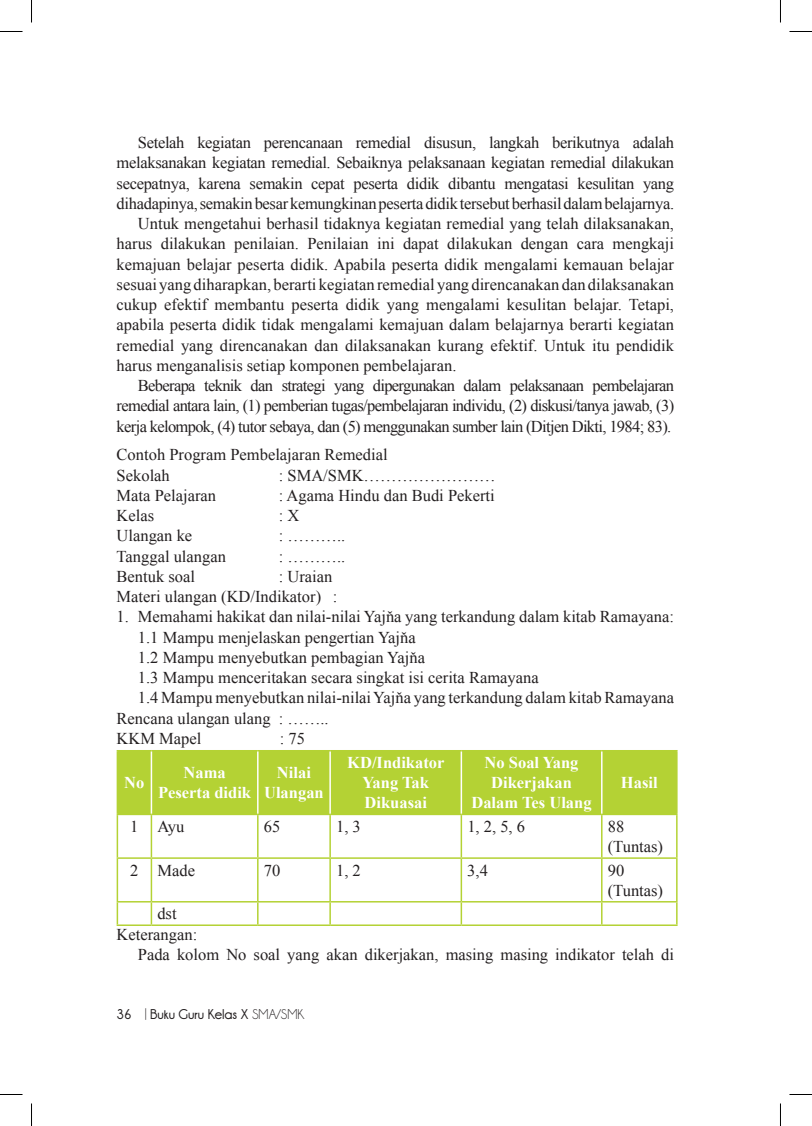
<style>
.page{position:relative;width:812px;height:1126px;background:#fff}
.page>*{position:absolute;margin:0;border:0;box-sizing:border-box;transform-origin:0 0}
.t1{font:16.5px/20.2px "Times New Roman";color:#231f20}
.t2{font:16.5px "Times New Roman";letter-spacing:-.02em;color:#231f20}
.t3{font:16.5px "Times New Roman";letter-spacing:-.04em;color:#231f20}
.t4{font:700 16.5px/20.2px "Times New Roman";color:#fff;text-align:center}
.t5{font:700 14.25px "Champagne&Limousines";color:#231f20}
.s1{font-weight:400}
</style>
<div class="page">
<div style="left:118px;top:751px;width:558px;height:63px;background:#b4d234"></div>
<hr style="left:117px;top:750px;width:34px;height:1px;background:#b4d234">
<hr style="left:117px;top:751px;width:1px;height:63px;background:#b4d234">
<hr style="left:151px;top:750px;width:107px;height:1px;background:#b4d234">
<hr style="left:258px;top:750px;width:72px;height:1px;background:#b4d234">
<hr style="left:330px;top:750px;width:131px;height:1px;background:#b4d234">
<hr style="left:461px;top:750px;width:140px;height:1px;background:#b4d234">
<hr style="left:601px;top:750px;width:76px;height:1px;background:#b4d234">
<hr style="left:676px;top:751px;width:1px;height:63px;background:#b4d234">
<hr style="left:117px;top:814px;width:34px;height:1px;background:#b4d234">
<hr style="left:117px;top:815px;width:1px;height:42px;background:#b4d234">
<hr style="left:151px;top:814px;width:107px;height:1px;background:#b4d234">
<hr style="left:151px;top:815px;width:1px;height:42px;background:#b4d234">
<hr style="left:258px;top:814px;width:72px;height:1px;background:#b4d234">
<hr style="left:257px;top:815px;width:1px;height:42px;background:#b4d234">
<hr style="left:330px;top:814px;width:131px;height:1px;background:#b4d234">
<hr style="left:329px;top:815px;width:2px;height:42px;background:#b4d234">
<hr style="left:461px;top:814px;width:140px;height:1px;background:#b4d234">
<hr style="left:460px;top:815px;width:2px;height:42px;background:#b4d234">
<hr style="left:601px;top:814px;width:76px;height:1px;background:#b4d234">
<hr style="left:601px;top:815px;width:1px;height:42px;background:#b4d234">
<hr style="left:676px;top:815px;width:1px;height:42px;background:#b4d234">
<hr style="left:117px;top:857px;width:34px;height:2px;background:#b4d234">
<hr style="left:117px;top:859px;width:1px;height:42px;background:#b4d234">
<hr style="left:151px;top:857px;width:107px;height:2px;background:#b4d234">
<hr style="left:151px;top:859px;width:1px;height:42px;background:#b4d234">
<hr style="left:258px;top:857px;width:72px;height:2px;background:#b4d234">
<hr style="left:257px;top:859px;width:1px;height:42px;background:#b4d234">
<hr style="left:330px;top:857px;width:131px;height:2px;background:#b4d234">
<hr style="left:329px;top:859px;width:2px;height:42px;background:#b4d234">
<hr style="left:461px;top:857px;width:140px;height:2px;background:#b4d234">
<hr style="left:460px;top:859px;width:2px;height:42px;background:#b4d234">
<hr style="left:601px;top:857px;width:76px;height:2px;background:#b4d234">
<hr style="left:601px;top:859px;width:1px;height:42px;background:#b4d234">
<hr style="left:676px;top:859px;width:1px;height:42px;background:#b4d234">
<hr style="left:117px;top:901px;width:34px;height:2px;background:#b4d234">
<svg style="left:117px;top:903px;width:1px;height:21px"></svg>
<hr style="left:151px;top:901px;width:107px;height:2px;background:#b4d234">
<svg style="left:151px;top:903px;width:1px;height:21px"></svg>
<hr style="left:258px;top:901px;width:72px;height:2px;background:#b4d234">
<svg style="left:257px;top:903px;width:1px;height:21px"></svg>
<hr style="left:330px;top:901px;width:131px;height:2px;background:#b4d234">
<hr style="left:329px;top:903px;width:2px;height:21px;background:#b4d234">
<hr style="left:461px;top:901px;width:140px;height:2px;background:#b4d234">
<hr style="left:460px;top:903px;width:2px;height:21px;background:#b4d234">
<hr style="left:601px;top:901px;width:76px;height:2px;background:#b4d234">
<svg style="left:601px;top:903px;width:1px;height:21px"></svg>
<svg style="left:676px;top:903px;width:1px;height:21px"></svg>
<hr style="left:117px;top:924px;width:34px;height:2px;background:#b4d234">
<hr style="left:151px;top:924px;width:107px;height:2px;background:#b4d234">
<hr style="left:258px;top:924px;width:72px;height:2px;background:#b4d234">
<hr style="left:330px;top:924px;width:131px;height:2px;background:#b4d234">
<hr style="left:461px;top:924px;width:140px;height:2px;background:#b4d234">
<hr style="left:601px;top:924px;width:76px;height:2px;background:#b4d234">
<hr style="left:151px;top:751px;width:1px;height:63px;background:#fff">
<hr style="left:257px;top:751px;width:1px;height:63px;background:#fff">
<hr style="left:329px;top:751px;width:2px;height:63px;background:#fff">
<hr style="left:460px;top:751px;width:2px;height:63px;background:#fff">
<hr style="left:601px;top:751px;width:1px;height:63px;background:#fff">
<svg style="left:0;top:31px;width:22px;height:1px"></svg>
<svg style="left:789px;top:31px;width:22px;height:1px"></svg>
<svg style="left:0;top:1094px;width:22px;height:1px"></svg>
<svg style="left:789px;top:1094px;width:22px;height:1px"></svg>
<svg style="left:31px;top:0;width:1px;height:22px"></svg>
<svg style="left:31px;top:1103px;width:1px;height:23px"></svg>
<svg style="left:780px;top:0;width:1px;height:22px"></svg>
<svg style="left:780px;top:1103px;width:1px;height:23px"></svg>
<p class="t2" style="left:138px;top:132px;width:537px">Setelah kegiatan perencanaan remedial disusun, langkah berikutnya adalah</p>
<p class="t2" style="left:117px;top:152px;width:559px">melaksanakan kegiatan remedial. Sebaiknya pelaksanaan kegiatan remedial dilakukan</p>
<p class="t2" style="left:117px;top:172px;width:559px">secepatnya, karena semakin cepat peserta didik dibantu mengatasi kesulitan yang</p>
<p class="t2" style="left:117px;top:192px;width:559px">dihadapinya, semakin besar kemungkinan peserta didik tersebut berhasil dalam belajarnya.</p>
<p class="t1" style="left:138px;top:213px;width:537px">Untuk mengetahui berhasil tidaknya kegiatan remedial yang telah dilaksanakan,</p>
<p class="t1" style="left:117px;top:234px;width:559px">harus dilakukan penilaian. Penilaian ini dapat dilakukan dengan cara mengkaji</p>
<p class="t1" style="left:117px;top:254px;width:559px">kemajuan belajar peserta didik. Apabila peserta didik mengalami kemauan belajar</p>
<p class="t1" style="left:117px;top:274px;width:559px">sesuai yang diharapkan, berarti kegiatan remedial yang direncanakan dan dilaksanakan</p>
<p class="t1" style="left:117px;top:294px;width:559px">cukup efektif membantu peserta didik yang mengalami kesulitan belajar. Tetapi,</p>
<p class="t1" style="left:117px;top:315px;width:559px">apabila peserta didik tidak mengalami kemajuan dalam belajarnya berarti kegiatan</p>
<p class="t1" style="left:117px;top:335px;width:559px">remedial yang direncanakan dan dilaksanakan kurang efektif. Untuk itu pendidik</p>
<p class="t1" style="left:117px;top:355px;width:341px">harus menganalisis setiap komponen pembelajaran.</p>
<p class="t3" style="left:138px;top:375px;width:537px">Beberapa teknik dan strategi yang dipergunakan dalam pelaksanaan pembelajaran</p>
<p class="t3" style="left:117px;top:395px;width:559px">remedial antara lain, (1) pemberian tugas/pembelajaran individu, (2) diskusi/tanya jawab, (3)</p>
<p class="t3" style="left:117px;top:415px;width:556px">kerja kelompok, (4) tutor sebaya, dan (5) menggunakan sumber lain (Ditjen Dikti, 1984; 83).</p>
<p class="t1" style="left:117px;top:445px;width:272px">Contoh Program Pembelajaran Remedial<br>Sekolah</p>
<p class="t1" style="left:279px;top:465px;width:218px">: SMA/SMK……………………</p>
<p class="t1" style="left:117px;top:485px;width:101px">Mata Pelajaran</p>
<p class="t1" style="left:279px;top:485px;width:217px">: Agama Hindu dan Budi Pekerti</p>
<p class="t1" style="left:117px;top:505px;width:39px">Kelas</p>
<p class="t1" style="left:279px;top:505px;width:22px">: X</p>
<p class="t1" style="left:117px;top:526px;width:77px">Ulangan ke</p>
<p class="t1" style="left:279px;top:526px;width:68px">: ………..</p>
<p class="t1" style="left:117px;top:546px;width:111px">Tanggal ulangan</p>
<p class="t1" style="left:279px;top:546px;width:68px">: ………..</p>
<p class="t1" style="left:117px;top:566px;width:80px">Bentuk soal</p>
<p class="t1" style="left:117px;top:566px;width:222px;text-indent:162px">: Uraian<br>Materi ulangan (KD/Indikator) :</p>
<p class="t1" style="left:117px;top:606px;width:559px">1. Memahami hakikat dan nilai-nilai Yajňa yang terkandung dalam kitab Ramayana:</p>
<p class="t1" style="left:138px;top:627px;width:279px">1.1 Mampu menjelaskan pengertian Yajňa</p>
<p class="t1" style="left:138px;top:647px;width:288px">1.2 Mampu menyebutkan pembagian Yajňa</p>
<p class="t1" style="left:138px;top:667px;width:402px">1.3 Mampu menceritakan secara singkat isi cerita Ramayana</p>
<p class="t1" style="left:138px;top:687px;width:537px">1.4 Mampu menyebutkan nilai-nilai Yajňa yang terkandung dalam kitab Ramayana</p>
<p class="t1" style="left:117px;top:708px;width:213px">Rencana ulangan ulang : ……..</p>
<p class="t1" style="left:117px;top:728px;width:86px">KKM Mapel</p>
<p class="t1" style="left:280px;top:728px;width:27px">: 75</p>
<p class="t4" style="left:124px;top:772px;width:22px">No</p>
<p class="t4" style="left:158px;top:762px;width:95px">Nama<br>Peserta didik</p>
<p class="t4" style="left:264px;top:762px;width:61px">Nilai<br>Ulangan</p>
<p class="t4" style="left:347px;top:752px;width:99px">KD/Indikator<br>Yang Tak<br>Dikuasai</p>
<p class="t4" style="left:471px;top:752px;width:122px">No Soal Yang<br>Dikerjakan<br>Dalam Tes Ulang</p>
<p class="t4" style="left:620px;top:772px;width:38px">Hasil</p>
<p class="t1" style="left:130px;top:816px;width:56px">1 Ayu</p>
<p class="t1" style="left:264px;top:816px;width:18px">65</p>
<p class="t1" style="left:336px;top:816px;width:26px">1, 3</p>
<p class="t1" style="left:467px;top:816px;width:59px">1, 2, 5, 6</p>
<p class="t1" style="left:607px;top:816px;width:57px">88 (Tuntas)</p>
<p class="t1" style="left:130px;top:860px;width:66px">2 Made</p>
<p class="t1" style="left:264px;top:860px;width:18px">70</p>
<p class="t1" style="left:336px;top:860px;width:26px">1, 2</p>
<p class="t1" style="left:467px;top:860px;width:22px">3,4</p>
<p class="t1" style="left:607px;top:860px;width:57px">90 (Tuntas)</p>
<p class="t1" style="left:157px;top:903px;width:21px">dst</p>
<p class="t1" style="left:116px;top:924px;width:82px">Keterangan:</p>
<p class="t1" style="left:138px;top:945px;width:537px">Pada kolom No soal yang akan dikerjakan, masing masing indikator telah di</p>
<p class="t5" style="left:117px;top:1007px;width:189px">36 <span class="s1">|</span> Buku Guru Kelas X <span class="s1">SMA/SMK</span></p>
</div>
